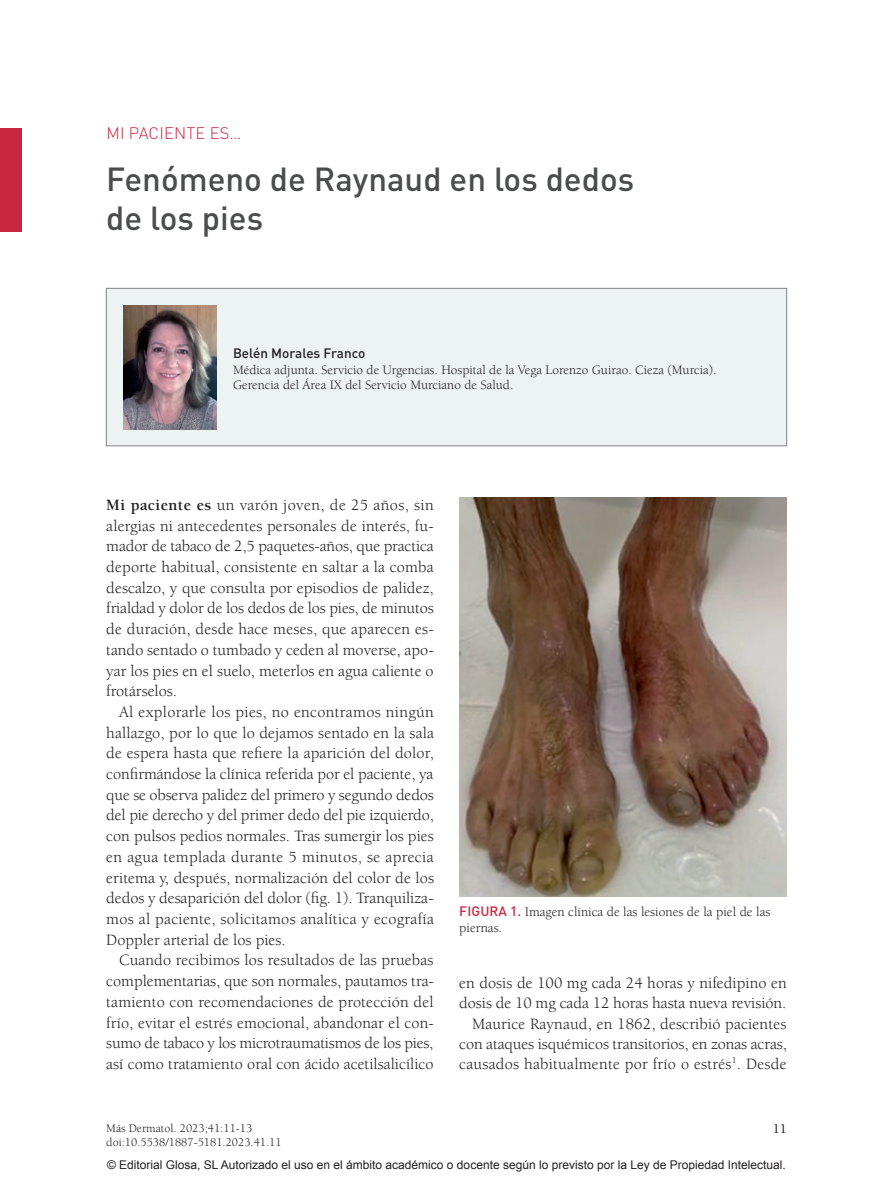
<style>
.page{position:relative;width:893px;height:1191px;background:#fff}
.page>*{position:absolute;margin:0;border:0;box-sizing:border-box;transform-origin:0 0}
.t1{font:500 33px/39.6px "DIN Pro";color:#4b4c4d}
.t2{font:300 16.5px "DIN Pro";letter-spacing:.01em;color:#c8263f}
.t3{font:16.2px/20.7px "Berkeley";color:#231f20;text-align:justify}
.t4{font:13.5px/16.2px "Berkeley";color:#231f20}
.t5{font:500 13.5px "DIN Pro";color:#231f20}
.t6{font:500 13.5px "Berkeley";color:#231f20}
.t7{font:13.2px/15.9px "Berkeley";color:#231f20}
.t8{font:12px "Arial";color:#231f20}
.t9{font:12px/14.4px "Berkeley";color:#231f20}
.s1{font-weight:700}
.s2{font-family:"DIN Pro";font-weight:500;color:#c8263f}
</style>
<div class="page">
<div style="left:0;top:128px;width:21px;height:103px;background:#c8263f"></div>
<div style="left:106px;top:288px;width:681px;height:158px;background:#edf2f3;border:1px solid #808285"></div>
<img style="left:123px;top:306px;width:94px;height:123px">
<img style="left:459px;top:497px;width:328px;height:399px">
<p class="t2" style="left:106px;top:122px;width:137px">MI PACIENTE ES…</p>
<h1 class="t1" style="left:106px;top:157px;width:529px">Fenómeno de Raynaud en los dedos de los pies</h1>
<p class="t5" style="left:233px;top:343px;width:134px">Belén Morales Franco</p>
<p class="t7" style="left:233px;top:362px;width:485px">Médica adjunta. Servicio de Urgencias. Hospital de la Vega Lorenzo Guirao. Cieza (Murcia).<br>Gerencia del Área IX del Servicio Murciano de Salud.</p>
<p class="t3" style="left:106px;top:495px;width:329px"><span class="s1">Mi paciente es</span> un varón joven, de 25 años, sin alergias ni antecedentes personales de interés, fu&shy;mador de tabaco de 2,5 paquetes-años, que practica deporte habitual, consistente en saltar a la comba descalzo, y que consulta por episodios de palidez, frialdad y dolor de los dedos de los pies, de minutos de duración, desde hace meses, que aparecen es&shy;tando sentado o tumbado y ceden al moverse, apo&shy;yar los pies en el suelo, meterlos en agua caliente o frotárselos.</p>
<p class="t3" style="left:106px;top:702px;width:329px;text-indent:13px">Al explorarle los pies, no encontramos ningún hallazgo, por lo que lo dejamos sentado en la sala de espera hasta que refiere la aparición del dolor, confirmándose la clínica referida por el paciente, ya que se observa palidez del primero y segundo dedos del pie derecho y del primer dedo del pie izquierdo, con pulsos pedios normales. Tras sumergir los pies en agua templada durante 5 minutos, se aprecia eritema y, después, normalización del color de los dedos y desaparición del dolor (fig. 1). Tranquiliza&shy;mos al paciente, solicitamos analítica y ecografía Doppler arterial de los pies.</p>
<p class="t3" style="left:106px;top:950px;width:329px;text-indent:13px">Cuando recibimos los resultados de las pruebas complementarias, que son normales, pautamos tra&shy;tamiento con recomendaciones de protección del frío, evitar el estrés emocional, abandonar el con&shy;sumo de tabaco y los microtraumatismos de los pies, así como tratamiento oral con ácido acetilsalicílico</p>
<p class="t4" style="left:459px;top:904px;width:313px"><span class="s2">FIGURA 1.</span> Imagen clínica de las lesiones de la piel de las piernas.</p>
<p class="t3" style="left:459px;top:973px;width:329px;line-height:20.1px;text-align:right">en dosis de 100 mg cada 24 horas y nifedipino en dosis de 10 mg cada 12 horas hasta nueva revisión.<br>Maurice Raynaud, en 1862, describió pacientes con ataques isquémicos transitorios, en zonas acras, causados habitualmente por frío o estrés<sup>1</sup>. Desde</p>
<p class="t9" style="left:106px;top:1121px;width:177px">Más Dermatol. 2023;41:11-13 doi:10.5538/1887-5181.2023.41.11</p>
<p class="t6" style="left:773px;top:1121px;width:16px">11</p>
<p class="t8" style="left:107px;top:1156px;width:680px">© Editorial Glosa, SL Autorizado el uso en el ámbito académico o docente según lo previsto por la Ley de Propiedad Intelectual.</p>
</div>
